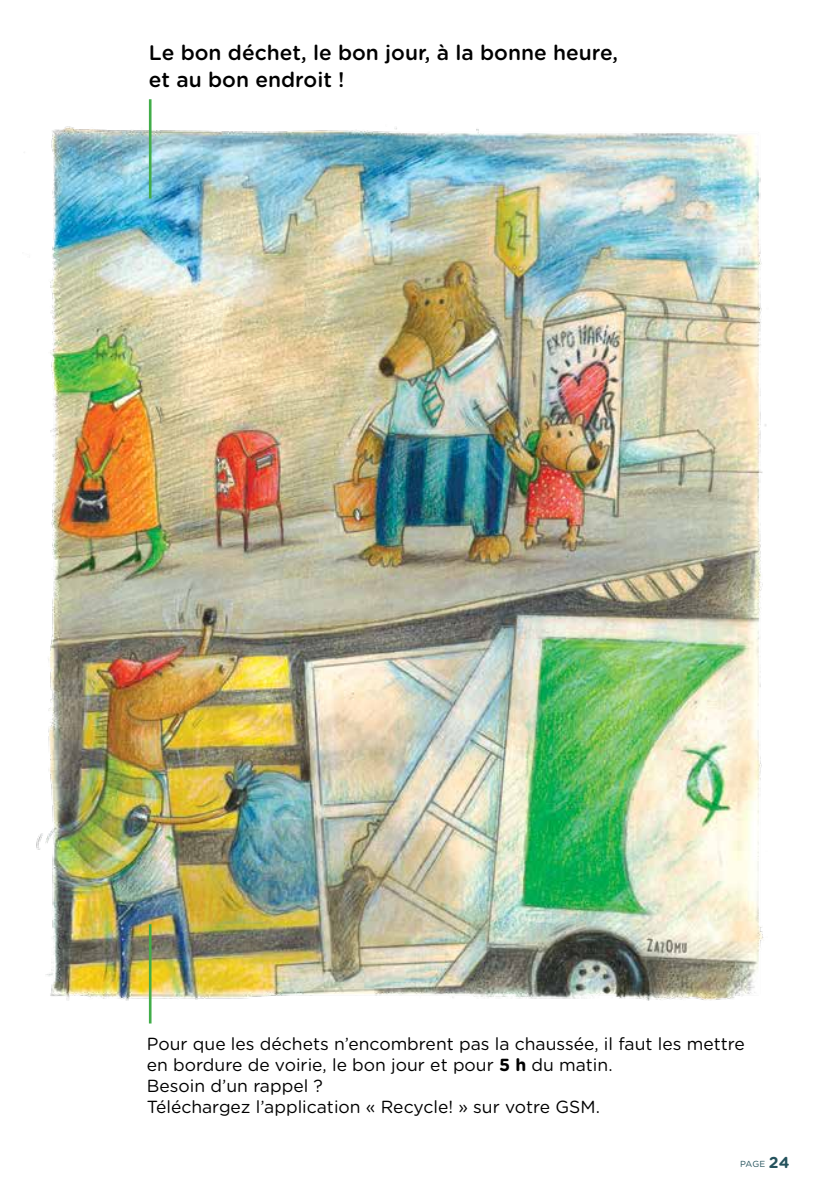
<style>
.page{position:relative;width:814px;height:1191px;background:#fff}
.page>*{position:absolute;margin:0;border:0;box-sizing:border-box;transform-origin:0 0}
.t1{font:500 21px/26.2px "Gotham Rounded";color:#000}
.t2{font:17.5px/21px "Gotham Rounded";color:#000}
.t3{font:8.75px "Gotham Rounded";color:#24525c}
.s1{font-weight:700}
.s2{font-weight:700;font-size:15.75px}
</style>
<div class="page">
<img style="left:36px;top:124px;width:731px;height:876px">
<hr style="left:149px;top:99px;width:2px;height:99px;background:#41ad49">
<hr style="left:149px;top:924px;width:2px;height:99px;background:#41ad49">
<p class="t1" style="left:149px;top:39px;width:471px">Le bon déchet, le bon jour, à la bonne heure, et au bon endroit !</p>
<p class="t2" style="left:147px;top:1033px;width:599px">Pour que les déchets n’encombrent pas la chaussée, il faut les mettre en bordure de voirie, le bon jour et pour <span class="s1">5 h</span> du matin.<br>Besoin d’un rappel ?<br>Téléchargez l’application « Recycle! » sur votre GSM.</p>
<p class="t3" style="left:740px;top:1157px;width:51px">PAGE <span class="s2">24</span></p>
</div>
